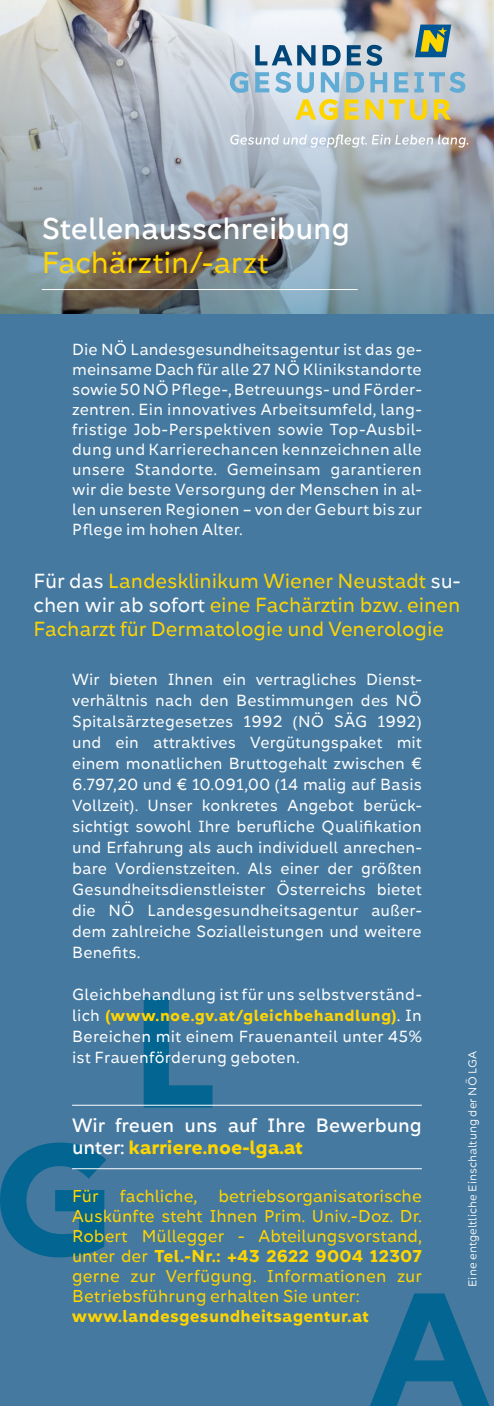
<style>
.page{position:relative;width:494px;height:1406px;background:#fff}
.page>*{position:absolute;margin:0;border:0;box-sizing:border-box;transform-origin:0 0}
.t1{font:500 28px "Kometa";letter-spacing:-.005em;color:#fff}
.t2{font:28px "Kometa";letter-spacing:-.01em;color:#ffd500}
.t3{font:19px/24px "Kometa";letter-spacing:-.005em;color:#ffd500;text-align:justify}
.t4{font:500 18px/22px "Kometa";letter-spacing:-.005em;color:#fff}
.t5{font:16px/20px "Kometa";letter-spacing:.005em;color:#ffd500;text-align:justify}
.t6{font:800 16px "Kometa";letter-spacing:.015em;color:#ffd500}
.t7{font:15px/21px "Kometa";letter-spacing:.015em;color:#fff;text-align:justify}
.t8{font:11px "Kometa";color:#fff}
.s1{color:#fff}
.s2{font-weight:800;color:#ffd500}
.s3{font-weight:800}
</style>
<div class="page">
<div style="left:0;top:0;width:493px;height:1406px;background:#4579a0"></div>
<svg style="left:143px;top:997px;width:69px;height:111px"></svg>
<svg style="left:370px;top:1293px;width:119px;height:113px"></svg>
<svg style="left:0;top:1143px;width:106px;height:114px"></svg>
<img style="left:0;top:0;width:493px;height:314px">
<div style="left:197px;top:0;width:296px;height:180px;background:#fff;opacity:.5"></div>
<svg style="left:255px;top:45px;width:127px;height:21px;background:#7c9fb8"></svg>
<svg style="left:295px;top:99px;width:155px;height:21px;background:#e0d177"></svg>
<svg style="left:230px;top:72px;width:235px;height:21px;background:#9fc4da"></svg>
<svg style="left:230px;top:134px;width:238px;height:14px;background:#c3c8ce"></svg>
<svg style="left:414px;top:25px;width:37px;height:32px"></svg>
<hr style="left:42px;top:289px;width:315px;height:1px;background:#fff">
<hr style="left:72px;top:1105px;width:349px;height:1px;background:#fff">
<hr style="left:72px;top:1168px;width:349px;height:1px;background:#fff">
<p class="t1" style="left:42px;top:210px;width:309px">Stellenausschreibung</p>
<p class="t2" style="left:42px;top:245px;width:228px">Fachärztin/-arzt</p>
<p class="t7" style="left:72px;top:339px;width:351px;line-height:20px">Die NÖ Landesgesundheitsagentur ist das ge&shy;meinsame Dach für alle 27 NÖ Klinikstandorte sowie 50 NÖ Pflege-, Betreuungs- und Förder&shy;zentren. Ein innovatives Arbeitsumfeld, lang&shy;fristige Job-Perspektiven sowie Top-Ausbil&shy;dung und Karrierechancen kennzeichnen alle unsere Standorte. Gemeinsam garantieren wir die beste Versorgung der Menschen in al&shy;len unseren Regionen – von der Geburt bis zur Pflege im hohen Alter.</p>
<p class="t3" style="left:33px;top:568px;width:428px"><span class="s1">Für das</span> Landesklinikum Wiener Neustadt <span class="s1">su&shy;chen wir ab sofort</span> eine Fachärztin bzw. einen Facharzt für Dermatologie und Venerologie</p>
<p class="t7" style="left:72px;top:669px;width:351px">Wir bieten Ihnen ein vertragliches Dienst&shy;verhältnis nach den Bestimmungen des NÖ Spitalsärztegesetzes 1992 (NÖ SÄG 1992) und ein attraktives Vergütungspaket mit einem monatlichen Bruttogehalt zwischen € 6.797,20 und € 10.091,00 (14 malig auf Basis Vollzeit). Unser konkretes Angebot berück&shy;sichtigt sowohl Ihre berufliche Qualifikation und Erfahrung als auch individuell anrechen&shy;bare Vordienstzeiten. Als einer der größten Gesundheitsdienstleister Österreichs bietet die NÖ Landesgesundheitsagentur außer&shy;dem zahlreiche Sozialleistungen und weitere Benefits.</p>
<p class="t7" style="left:72px;top:984px;width:351px">Gleichbehandlung ist für uns selbstverständ&shy;lich <span class="s2">(www.noe.gv.at/gleichbehandlung)</span>. In Bereichen mit einem Frauenanteil unter 45% ist Frauenförderung geboten.</p>
<p class="t8" style="left:465px;top:1287px;width:237px;rotate:-90deg">Eine entgeltliche Einschaltung der NÖ LGA</p>
<p class="t4" style="left:72px;top:1114px;width:351px">Wir freuen uns auf Ihre Bewerbung unter: <span class="s2">karriere.noe-lga.at</span></p>
<p class="t5" style="left:72px;top:1186px;width:28px">Für</p>
<p class="t5" style="left:120px;top:1186px;width:79px">fachliche,</p>
<p class="t5" style="left:72px;top:1186px;width:351px;text-indent:146px">betriebsorganisatorische Auskünfte steht Ihnen Prim. Univ.-Doz. Dr.<br>Robert Müllegger - Abteilungsvorstand, unter der <span class="s3">Tel.-Nr.: +43 2622 9004 12307 </span>gerne zur Verfügung. Informationen zur Betriebsführung erhalten Sie unter:</p>
<p class="t6" style="left:72px;top:1306px;width:298px">www.landesgesundheitsagentur.at</p>
</div>
